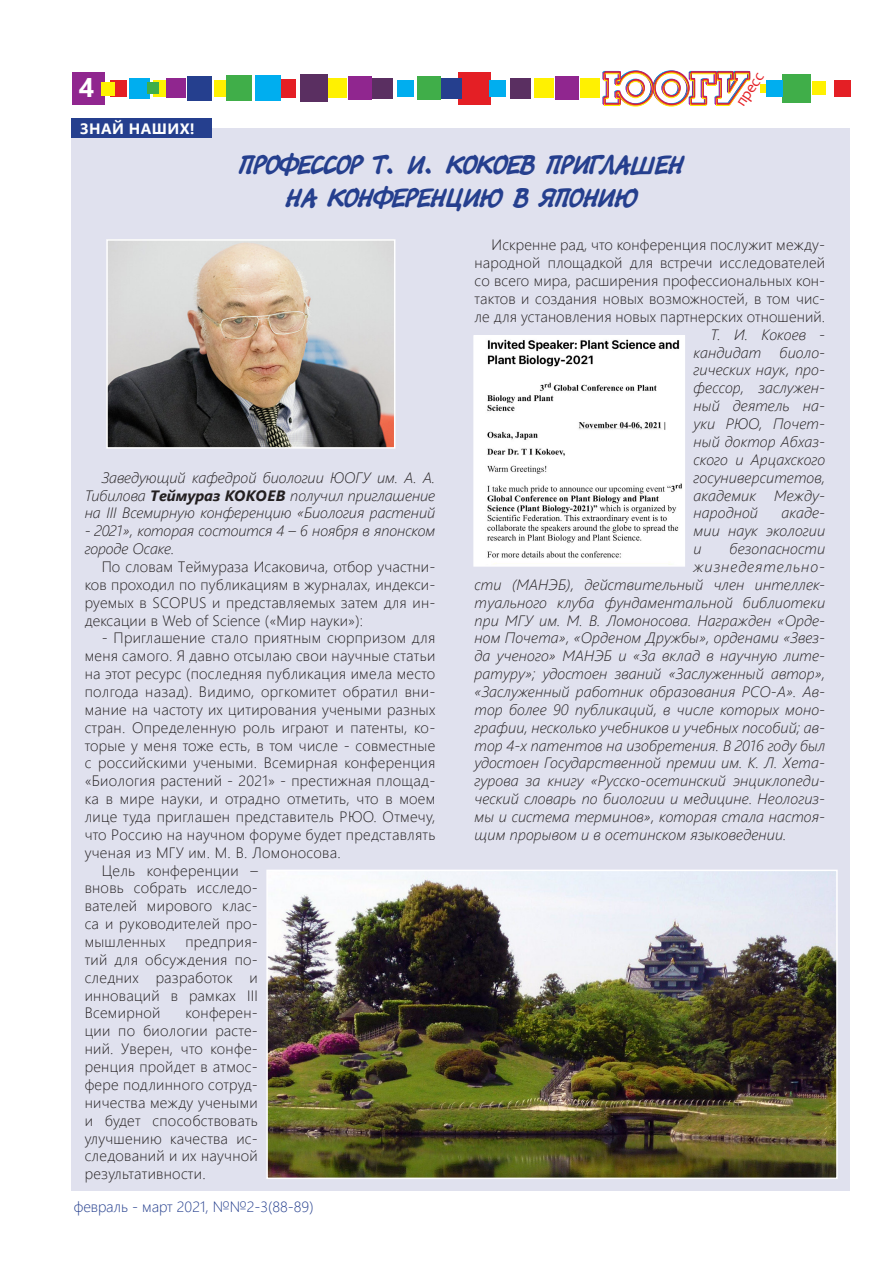
<style>
.page{position:relative;width:893px;height:1263px;background:#fff}
.page>*{position:absolute;margin:0;border:0;box-sizing:border-box;transform-origin:0 0}
.статьи{font:27px "Tagir CTT";color:#253f8e}
.t1{font:700 27px "Segoe UI";color:#fff}
.t2{font:15.75px "Candara";color:#e41f25}
.статьи-2{font:300 15px/17.9px "Segoe UI";letter-spacing:.02em;color:#231f20;text-align:justify}
.статьи-3{font:italic 300 15px/17.9px "Segoe UI";letter-spacing:.01em;color:#231f20;text-align:justify}
.t3{font:300 15px "Segoe UI";color:#253f8e}
.статьи-4{font:italic 300 15px "Segoe UI";letter-spacing:.065em;color:#231f20}
.статьи-5{font:700 15px "Segoe UI";letter-spacing:.035em;color:#fff}
.s1{font-weight:700}
</style>
<div class="page">
<div style="left:72px;top:72px;width:32px;height:33px;background:#90268f"></div>
<div style="left:458px;top:72px;width:33px;height:33px;background:#e41f25"></div>
<div style="left:534px;top:79px;width:19px;height:19px;background:#fff101"></div>
<div style="left:760px;top:84px;width:9px;height:9px;background:#fff101"></div>
<div style="left:372px;top:78px;width:21px;height:21px;background:#5a2f61"></div>
<div style="left:510px;top:78px;width:21px;height:21px;background:#5a2f61"></div>
<div style="left:397px;top:80px;width:17px;height:17px;background:#00aeef"></div>
<div style="left:489px;top:80px;width:17px;height:17px;background:#00aeef"></div>
<div style="left:441px;top:78px;width:21px;height:21px;background:#253f8e"></div>
<div style="left:417px;top:76px;width:24px;height:24px;background:#40ae49"></div>
<div style="left:348px;top:77px;width:24px;height:23px;background:#90268f"></div>
<div style="left:555px;top:77px;width:23px;height:23px;background:#90268f"></div>
<div style="left:327px;top:79px;width:20px;height:19px;background:#fff101"></div>
<div style="left:580px;top:79px;width:19px;height:19px;background:#fff101"></div>
<div style="left:300px;top:74px;width:28px;height:28px;background:#5a2f61"></div>
<div style="left:277px;top:79px;width:19px;height:19px;background:#e41f25"></div>
<div style="left:255px;top:75px;width:26px;height:26px;background:#00aeef"></div>
<div style="left:129px;top:78px;width:21px;height:21px;background:#00aeef"></div>
<div style="left:214px;top:80px;width:16px;height:17px;background:#fff101"></div>
<div style="left:153px;top:80px;width:17px;height:17px;background:#fff101"></div>
<div style="left:187px;top:76px;width:25px;height:25px;background:#253f8e"></div>
<div style="left:226px;top:75px;width:26px;height:26px;background:#40ae49"></div>
<div style="left:782px;top:74px;width:29px;height:29px;background:#40ae49"></div>
<div style="left:147px;top:82px;width:12px;height:12px;background:#40ae49"></div>
<div style="left:110px;top:80px;width:16px;height:17px;background:#e41f25"></div>
<div style="left:834px;top:80px;width:16px;height:17px;background:#e41f25"></div>
<div style="left:167px;top:79px;width:19px;height:19px;background:#90268f"></div>
<div style="left:101px;top:82px;width:14px;height:14px;background:#fff101"></div>
<div style="left:812px;top:82px;width:14px;height:13px;background:#fff101"></div>
<img style="left:603px;top:70px;width:147px;height:36px">
<div style="left:766px;top:80px;width:17px;height:17px;background:#00aeef"></div>
<div style="left:71px;top:128px;width:779px;height:1062px;background:#e0e1ee"></div>
<div style="left:71px;top:119px;width:141px;height:19px;background:#253f8e"></div>
<img style="left:109px;top:242px;width:283px;height:204px">
<div style="left:106px;top:239px;width:289px;height:210px;border:2px solid #fff"></div>
<img style="left:476px;top:338px;width:206px;height:226px">
<div style="left:473px;top:335px;width:212px;height:232px;border:2px solid #fff"></div>
<img style="left:269px;top:873px;width:566px;height:303px">
<div style="left:266px;top:870px;width:572px;height:309px;border:2px solid #fff"></div>
<h1 class="t1" style="left:79px;top:62px;width:17px">4</h1>
<p class="статьи-5" style="left:80px;top:114px;width:116px">ЗНАЙ НАШИХ!</p>
<p class="статьи" style="left:238px;top:149px;width:446px">ПРОФЕССОР Т. И. КОКОЕВ ПРИГЛАШЕН</p>
<p class="статьи" style="left:285px;top:182px;width:353px">НА КОНФЕРЕНЦИЮ В ЯПОНИЮ</p>
<p class="t2" style="left:731px;top:99px;width:39px;rotate:-56deg">пресс</p>
<p class="статьи-3" style="left:85px;top:466px;width:352px;text-indent:17px">Заведующий кафедрой биологии ЮОГУ им. А. А.<br>Тибилова <span class="s1">Теймураз КОКОЕВ</span> получил приглашение на III Всемирную конференцию «Биология растений</p>
<p class="статьи-3" style="left:85px;top:519px;width:352px">- 2021», которая состоится 4 – 6 ноября в японском городе Осаке.</p>
<p class="статьи-2" style="left:85px;top:556px;width:352px;text-indent:17px">По словам Теймураза Исаковича, отбор участни&shy;ков проходил по публикациям в журналах, индекси&shy;руемых в SCOPUS и представляемых затем для ин&shy;дексации в Web of Science («Мир науки»):</p>
<p class="статьи-2" style="left:85px;top:628px;width:352px;text-indent:17px">- Приглашение стало приятным сюрпризом для меня самого. Я давно отсылаю свои научные статьи на этот ресурс (последняя публикация имела место полгода назад). Видимо, оргкомитет обратил вни&shy;мание на частоту их цитирования учеными разных стран. Определенную роль играют и патенты, ко&shy;торые у меня тоже есть, в том числе - совместные с российскими учеными. Всемирная конференция «Биология растений - 2021» - престижная площад&shy;ка в мире науки, и отрадно отметить, что в моем лице туда приглашен представитель РЮО. Отмечу, что Россию на научном форуме будет представлять ученая из МГУ им. М. В. Ломоносова.</p>
<p class="статьи-2" style="left:85px;top:860px;width:175px;text-indent:17px">Цель конференции – вновь собрать исследо&shy;вателей мирового клас&shy;са и руководителей про&shy;мышленных</p>
<p class="статьи-2" style="left:85px;top:931px;width:175px;text-indent:101px">предприя&shy;тий для обсуждения по&shy;следних разработок и инноваций в рамках III Всемирной</p>
<p class="статьи-2" style="left:85px;top:1003px;width:175px;text-indent:101px">конферен&shy;ции по биологии расте&shy;ний. Уверен, что конфе&shy;ренция пройдет в атмос&shy;фере подлинного сотруд&shy;ничества между учеными и будет способствовать улучшению качества ис&shy;следований и их научной результативности.</p>
<p class="t3" style="left:74px;top:1193px;width:241px">февраль - март 2021, №№2-3(88-89)</p>
<p class="статьи-2" style="left:475px;top:235px;width:352px;text-indent:17px">Искренне рад, что конференция послужит между&shy;народной площадкой для встречи исследователей со всего мира, расширения профессиональных кон&shy;тактов и создания новых возможностей, в том чис&shy;ле для установления новых партнерских отношений.</p>
<p class="статьи-3" style="left:694px;top:323px;width:133px;text-indent:17px">Т. И. Кокоев - кандидат биоло&shy;гических наук, про&shy;фессор, заслужен&shy;ный деятель на&shy;уки РЮО, Почет&shy;ный доктор Абхаз&shy;ского и Арцахского госуниверситетов, академик Между&shy;народной</p>
<p class="статьи-3" style="left:694px;top:502px;width:133px;text-indent:88px">акаде&shy;мии наук экологии и</p>
<p class="статьи-3" style="left:730px;top:537px;width:97px">безопасности</p>
<p class="статьи-4" style="left:694px;top:552px;width:133px">жизнедеятельно-</p>
<p class="статьи-3" style="left:475px;top:573px;width:352px">сти (МАНЭБ), действительный член интеллек-</p>
<p class="статьи-3" style="left:475px;top:591px;width:352px">туального клуба фундаментальной библиотеки</p>
<p class="статьи-3" style="left:475px;top:609px;width:352px">при МГУ им. М. В. Ломоносова. Награжден «Орде-</p>
<p class="статьи-3" style="left:475px;top:627px;width:352px">ном Почета», «Орденом Дружбы», орденами «Звез-</p>
<p class="статьи-3" style="left:475px;top:645px;width:352px">да ученого» МАНЭБ и «За вклад в научную лите-</p>
<p class="статьи-3" style="left:475px;top:662px;width:352px">ратуру»; удостоен званий «Заслуженный автор»,</p>
<p class="статьи-3" style="left:475px;top:680px;width:352px">«Заслуженный работник образования РСО-А». Ав-</p>
<p class="статьи-3" style="left:475px;top:698px;width:352px">тор более 90 публикаций, в числе которых моно-</p>
<p class="статьи-3" style="left:475px;top:716px;width:352px">графии, несколько учебников и учебных пособий; ав-</p>
<p class="статьи-3" style="left:475px;top:734px;width:352px">тор 4-х патентов на изобретения. В 2016 году был</p>
<p class="статьи-3" style="left:475px;top:752px;width:352px">удостоен Государственной премии им. К. Л. Хета-</p>
<p class="статьи-3" style="left:475px;top:770px;width:352px">гурова за книгу «Русско-осетинский энциклопеди-</p>
<p class="статьи-3" style="left:475px;top:787px;width:352px">ческий словарь по биологии и медицине. Неологиз-</p>
<p class="статьи-3" style="left:475px;top:805px;width:352px">мы и система терминов», которая стала настоя-</p>
<p class="статьи-3" style="left:475px;top:823px;width:314px">щим прорывом и в осетинском языковедении.</p>
</div>
